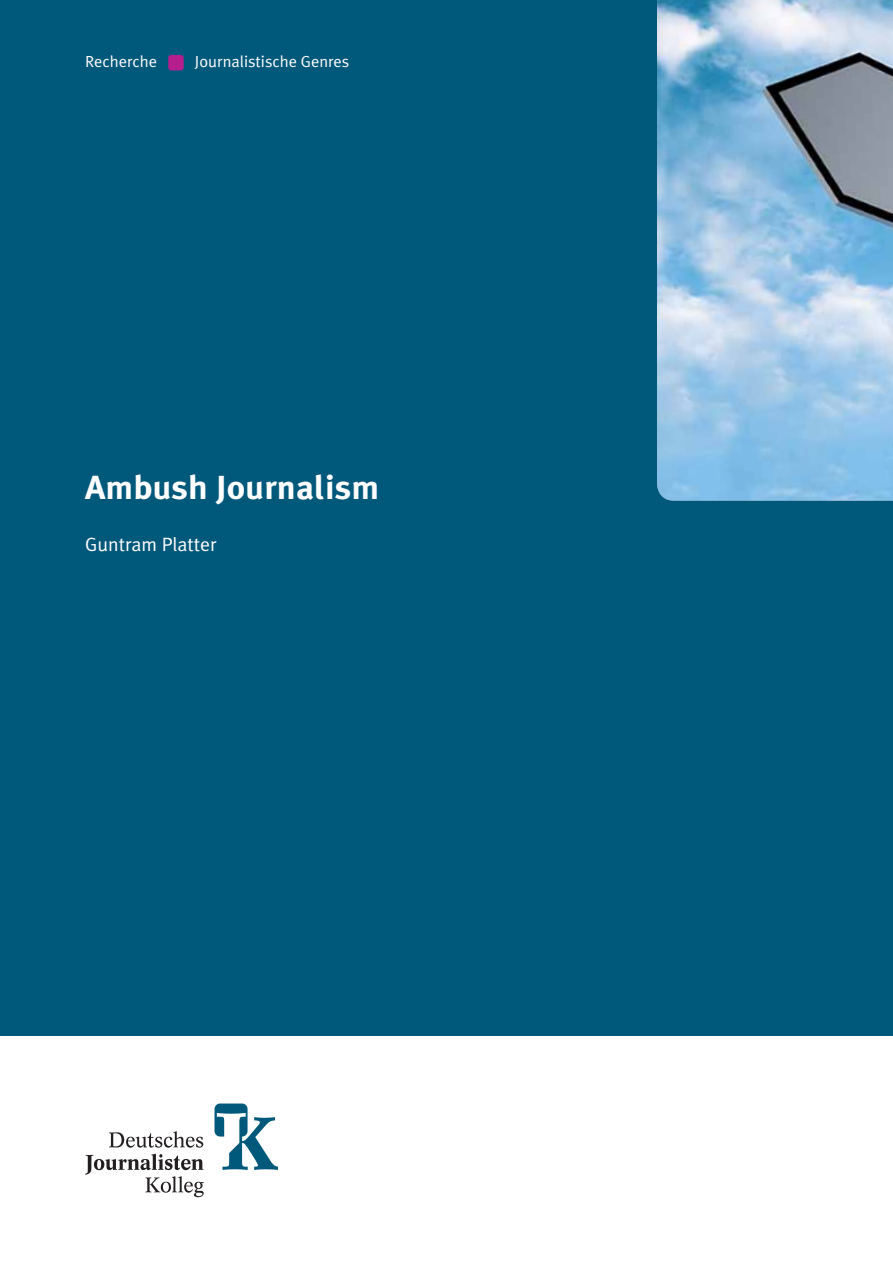
<style>
.page{position:relative;width:893px;height:1263px;background:#fff}
.page>*{position:absolute;margin:0;border:0;box-sizing:border-box;transform-origin:0 0}
.t1{font:700 33.3px "Meta Plus";letter-spacing:.005em;color:#fff;scale:1.05 1}
.t2{font:19.2px "Meta Plus Normal";color:#fff}
.t3{font:16.05px "Meta Plus Normal";color:#fff}
</style>
<div class="page">
<div style="left:0;top:0;width:893px;height:1035px;background:#00587b"></div>
<img style="left:657px;top:0;width:236px;height:501px">
<div style="left:168px;top:55px;width:16px;height:15px;background:#b41e8d;border-radius:3px"></div>
<svg style="left:109px;top:1131px;width:94px;height:17px"></svg>
<svg style="left:85px;top:1154px;width:119px;height:43px"></svg>
<svg style="left:215px;top:1103px;width:63px;height:67px"></svg>
<p class="t3" style="left:85px;top:52px;width:74px">Recherche</p>
<p class="t3" style="left:195px;top:52px;width:156px">Journalistische Genres</p>
<h1 class="t1" style="left:85px;top:468px;width:282px">Ambush Journalism</h1>
<p class="t2" style="left:85px;top:533px;width:133px">Guntram Platter</p>
</div>
